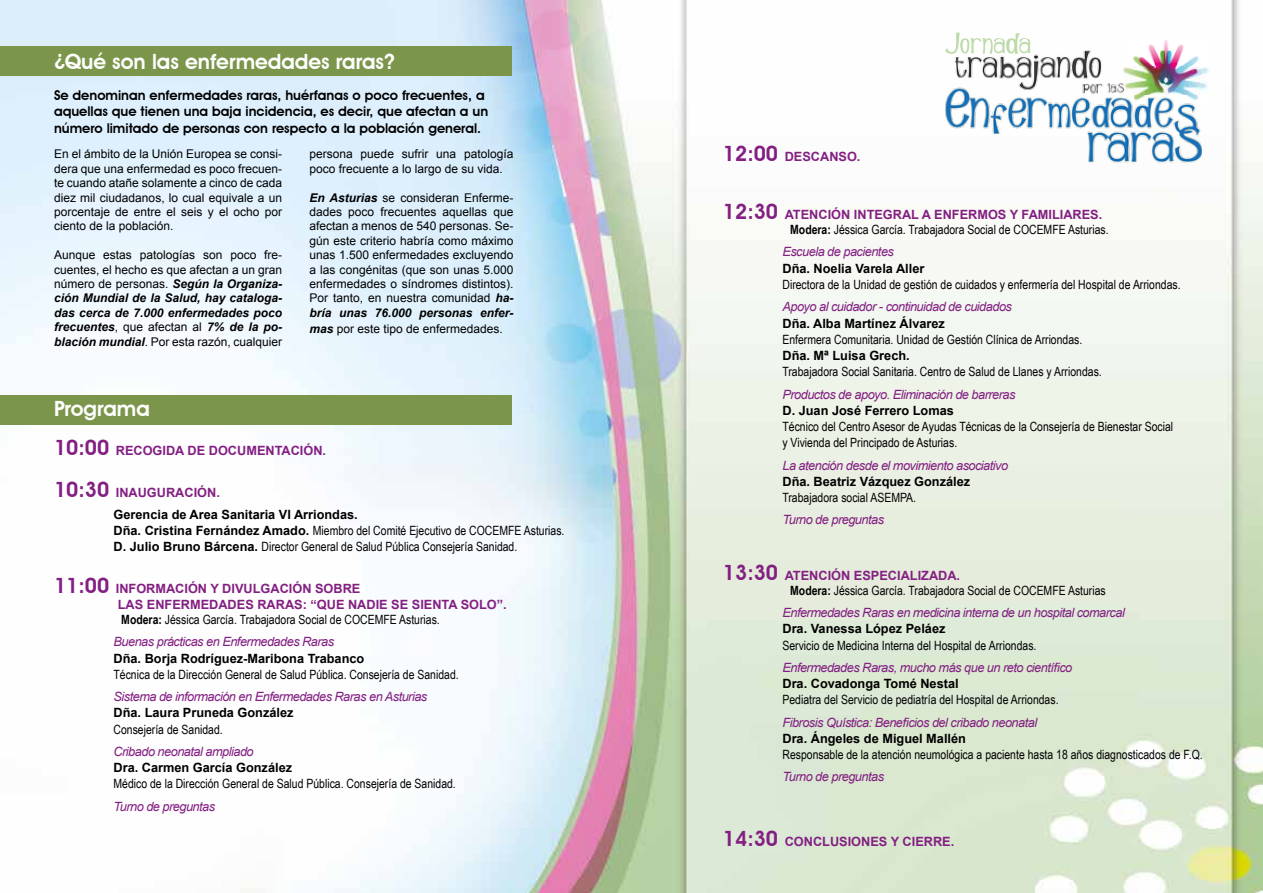
<style>
.page{position:relative;width:1263px;height:893px;background:#fff}
.page>*{position:absolute;margin:0;border:0;box-sizing:border-box;transform-origin:0 0}
.t1{font:600 21px "Avant Garde IT Cby BT";color:#fff}
.t2{font:600 13.5px/16.5px "Avant Garde IT Cby BT";color:#000}
.t3{font:12.75px/16.2px "Arial Narrow";color:#000}
.t4{font:italic 12.75px "Arial";letter-spacing:-.04em;color:#831f82}
.t5{font:700 12.75px/22.2px "Arial";color:#000}
.t6{font:700 12.75px/15.3px "Arial";color:#831f82}
.t7{font:12px/14.4px "Arial";color:#000;text-align:justify}
.s1{font-weight:700;font-style:italic}
.s2{font-family:"Avant Garde IT Cby BT";font-weight:600;font-size:21px}
.s3{font-family:"Avant Garde IT Cby BT";font-weight:600;font-size:21px;color:#831f82}
.s4{color:#831f82}
.s5{font-family:"Arial";font-weight:700}
.s6{font-weight:700}
</style>
<div class="page">
<img style="left:0;top:0;width:1263px;height:893px">
<div style="left:0;top:46px;width:511px;height:29px;background:#7b964b"></div>
<div style="left:0;top:395px;width:511px;height:30px;background:#7b964b"></div>
<img style="left:1123px;top:41px;width:86px;height:62px">
<img style="left:945px;top:45px;width:257px;height:126px">
<svg style="left:945px;top:33px;width:85px;height:21px"></svg>
<h1 class="t1" style="left:54px;top:48px;width:342px">¿Qué son las enfermedades raras?</h1>
<p class="t2" style="left:54px;top:86px;width:436px">Se denominan enfermedades raras, huérfanas o poco frecuentes, a aquellas que tienen una baja incidencia, es decir, que afectan a un número limitado de personas con respecto a la población general.</p>
<p class="t7" style="left:54px;top:147px;width:230px">En el ámbito de la U nión Europea se consi&shy;dera que una enfermedad es poco frecuen&shy;te cuando atañe solamente a cinco de cada diez mil ciudadanos, lo cual equivale a un porcentaje de entre el seis y el ocho por ciento de la población.</p>
<p class="t7" style="left:54px;top:248px;width:230px">Aunque estas patologías son poco fre&shy;cuentes, el hecho es que afectan a un gran número de personas. <span class="s1">Según la Organiza&shy;ción Mundial de la Salud, hay cataloga&shy;das cerca de 7.000 enfermedades poco frecuentes</span>, que afectan al <span class="s1">7% de la po&shy;blación mundial</span>. Por esta razón, cualquier</p>
<h1 class="t1" style="left:54px;top:396px;width:97px">Programa</h1>
<p class="t7" style="left:309px;top:147px;width:205px">persona puede sufrir una patología poco frecuente a lo largo de su vida.</p>
<p class="t7" style="left:309px;top:190px;width:206px"><span class="s1">En Asturias</span> se consideran Enferme&shy;dades poco frecuentes aquellas que afectan a menos de 540 personas. Se&shy;gún este criterio habría como máximo unas 1.500 enfermedades excluyendo a las congénitas (que son unas 5.000 enfermedades o síndromes distintos).<br>Por tanto, en nuestra comunidad <span class="s1">ha&shy;bría unas 76.000 personas enfer-</span></p>
<p class="t7" style="left:309px;top:322px;width:195px"><span class="s1">mas</span> por este tipo de enfermedades.</p>
<p class="t6" style="left:54px;top:443px;width:274px"><span class="s2">10:00</span> RECOGIDA DE DOCUMENTACIÓN.</p>
<p class="t5" style="left:114px;top:481px;width:246px;text-indent:-60px"><span class="s3">10:30</span> <span class="s4">INAUGURACIÓN.<br></span>Gerencia de Area Sanitaria VI Arriondas.</p>
<p class="t3" style="left:114px;top:522px;width:372px"><span class="s5">Dña. Cristina Fernández Amado.</span> Miembro del Comité Ejecutivo de Cocem</p>
<p class="t3" style="left:114px;top:522px;width:452px;text-indent:395px">fe Asturias.<br><span class="s5">D. Julio Bruno Bárcena.</span> Director General de Salud Pública Consejería Sanidad.</p>
<p class="t6" style="left:118px;top:582px;width:390px;text-indent:-64px"><span class="s2">11:00</span> INFORMACIÓN Y DIVULGACIÓN SOBRE<br>LAS ENFERMEDADES RARAS: “QUE NADIE SE SIENTA SOLO”.</p>
<p class="t3" style="left:121px;top:611px;width:240px"><span class="s6">Modera:</span> Jéssica García. Trabajadora Social de Cocem</p>
<p class="t3" style="left:383px;top:611px;width:58px">fe Asturias.</p>
<p class="t4" style="left:114px;top:633px;width:222px">Buenas prácticas en Enfermedades Raras</p>
<p class="t5" style="left:114px;top:647px;width:252px">Dña. Borja Rodríguez-Maribona Trabanco</p>
<p class="t3" style="left:114px;top:666px;width:347px">Técnica de la Dirección General de Salud Pública. Consejería de Sanidad.</p>
<p class="t4" style="left:114px;top:688px;width:315px">Sistema de información en Enfermedades Raras en Asturias</p>
<p class="t5" style="left:114px;top:702px;width:181px">Dña. Laura Pruneda González</p>
<p class="t3" style="left:114px;top:720px;width:111px">Consejería de Sanidad.</p>
<p class="t4" style="left:114px;top:743px;width:142px">Cribado neonatal ampliado</p>
<p class="t5" style="left:114px;top:757px;width:180px">Dra. Carmen García González</p>
<p class="t3" style="left:114px;top:775px;width:344px">Médico de la Dirección General de Salud Pública. Consejería de Sanidad.</p>
<p class="t4" style="left:114px;top:798px;width:103px">Turno de preguntas</p>
<p class="t6" style="left:723px;top:149px;width:81px"><span class="s2">12:00</span> Descanso</p>
<p class="t6" style="left:857px;top:149px;width:5px">.</p>
<p class="t6" style="left:723px;top:207px;width:381px"><span class="s2">12:30</span> ATENCIÓN INTEGRAL A ENFERMOS Y FAMILIARES.</p>
<p class="t3" style="left:790px;top:221px;width:240px"><span class="s6">Modera:</span> Jéssica García. Trabajadora Social de Cocem</p>
<p class="t3" style="left:1052px;top:221px;width:58px">fe Asturias.</p>
<p class="t4" style="left:782px;top:244px;width:113px">Escuela de pacientes</p>
<p class="t5" style="left:782px;top:258px;width:143px">Dña. Noelia Varela Aller</p>
<p class="t3" style="left:782px;top:276px;width:400px">Directora de la Unidad de gestión de cuidados y enfermería del Hospital de Arriondas.</p>
<p class="t4" style="left:782px;top:299px;width:231px">Apoyo al cuidador - continuidad de cuidados</p>
<p class="t5" style="left:782px;top:312px;width:164px">Dña. Alba Martínez Álvarez</p>
<p class="t3" style="left:782px;top:331px;width:301px">Enfermera Comunitaria. Unidad de Gestión Clínica de Arriondas.</p>
<p class="t5" style="left:782px;top:345px;width:129px">Dña. Mª Luisa Grech.</p>
<p class="t3" style="left:782px;top:363px;width:321px">Trabajadora Social Sanitaria. Centro de Salud de Llanes y Arriondas.</p>
<p class="t4" style="left:782px;top:386px;width:234px">Productos de apoyo. Eliminación de barreras</p>
<p class="t5" style="left:782px;top:400px;width:173px">D. Juan José Ferrero Lomas</p>
<p class="t3" style="left:782px;top:418px;width:392px">Técnico del Centro Asesor de Ayudas Técnicas de la Consejería de Bienestar Social y Vivienda del Principado de Asturias.</p>
<p class="t4" style="left:782px;top:457px;width:227px">La atención desde el movimiento asociativo</p>
<p class="t5" style="left:782px;top:471px;width:189px">Dña. Beatriz Vázquez González</p>
<p class="t3" style="left:782px;top:489px;width:135px">Trabajadora social ASEMPA.</p>
<p class="t4" style="left:782px;top:512px;width:103px">Turno de preguntas</p>
<p class="t6" style="left:723px;top:568px;width:80px"><span class="s2">13:30</span> Atención</p>
<p class="t6" style="left:854px;top:568px;width:9px">especiali</p>
<p class="t6" style="left:921px;top:568px;width:18px">zada</p>
<p class="t6" style="left:957px;top:568px;width:5px">.</p>
<p class="t3" style="left:790px;top:582px;width:240px"><span class="s6">Modera:</span> Jéssica García. Trabajadora Social de Cocem</p>
<p class="t3" style="left:1052px;top:582px;width:55px">fe Asturias</p>
<p class="t4" style="left:782px;top:604px;width:344px">Enfermedades Raras en medicina interna de un hospital comarcal</p>
<p class="t5" style="left:782px;top:618px;width:164px">Dra. Vanessa López Peláez</p>
<p class="t3" style="left:782px;top:636px;width:255px">Servicio de Medicina Interna del Hospital de Arriondas.</p>
<p class="t4" style="left:782px;top:659px;width:291px">Enfermedades Raras, mucho más que un reto científico</p>
<p class="t5" style="left:782px;top:673px;width:178px">Dra. Covadonga Tomé Nestal</p>
<p class="t3" style="left:782px;top:691px;width:278px">Pediatra del Servicio de pediatría del Hospital de Arriondas.</p>
<p class="t4" style="left:782px;top:714px;width:256px">Fibrosis Quística: Beneficios del cribado neonatal</p>
<p class="t5" style="left:782px;top:728px;width:185px">Dra. Ángeles de Miguel Mallén</p>
<p class="t3" style="left:782px;top:746px;width:422px">Responsable de la atención neumológica a paciente hasta 18 años diagnosticados de F.Q.</p>
<p class="t4" style="left:782px;top:769px;width:103px">Turno de preguntas</p>
<p class="t6" style="left:723px;top:834px;width:81px"><span class="s2">14:30</span> Conclusiones</p>
<p class="t6" style="left:891px;top:834px;width:30px">y Cierre</p>
<p class="t6" style="left:951px;top:834px;width:5px">.</p>
</div>
